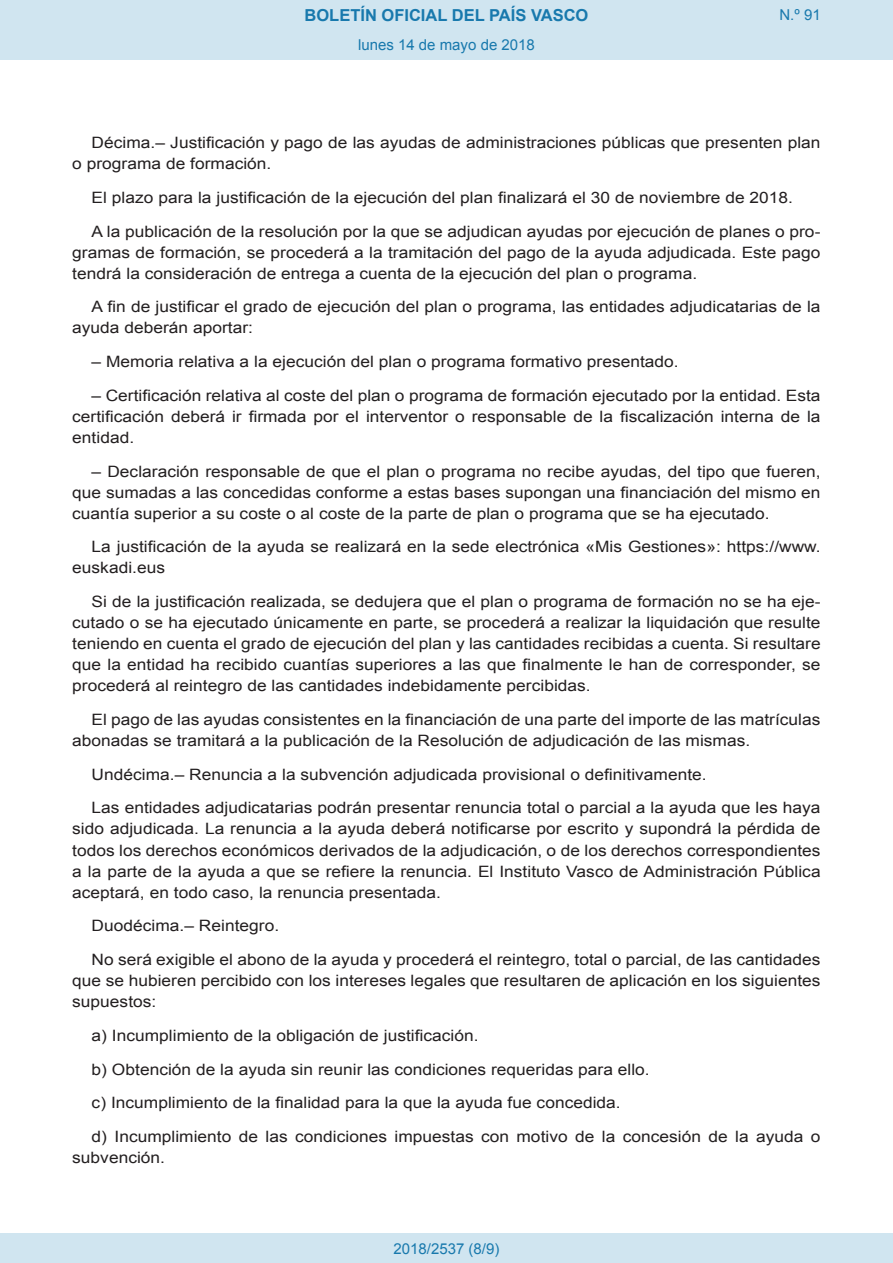
<style>
.page{position:relative;width:893px;height:1263px;background:#fff}
.page>*{position:absolute;margin:0;border:0;box-sizing:border-box;transform-origin:0 0}
.t1{font:700 16.5px "Arial";color:#1879ad}
.BOPVDetalle{font:15.6px/21px "Arial";color:#231f20;text-align:justify;scale:1.11 1}
.Paginacion_Centro{font:15px "Arial";color:#1879ad}
</style>
<div class="page">
<div style="left:0;top:0;width:893px;height:60px;background:#d0e5f0"></div>
<div style="left:0;top:1233px;width:893px;height:30px;background:#d0e5f0"></div>
<p class="t1" style="left:305px;top:4px;width:285px">BOLETÍN OFICIAL DEL PAÍS VASCO</p>
<p class="Paginacion_Centro" style="left:358px;top:35px;width:178px">lunes 14 de mayo de 2018</p>
<p class="Paginacion_Centro" style="left:779px;top:5px;width:43px">N.º 91</p>
<p class="BOPVDetalle" style="left:72px;top:132px;width:676px;text-indent:19px">Décima.– Justificación y pago de las ayudas de administraciones públicas que presenten plan o programa de formación.</p>
<p class="BOPVDetalle" style="left:92px;top:187px;width:633px">El plazo para la justificación de la ejecución del plan finalizará el 30 de noviembre de 2018.</p>
<p class="BOPVDetalle" style="left:72px;top:221px;width:676px;text-indent:19px">A la publicación de la resolución por la que se adjudican ayudas por ejecución de planes o pro&shy;gramas de formación, se procederá a la tramitación del pago de la ayuda adjudicada. Este pago tendrá la consideración de entrega a cuenta de la ejecución del plan o programa.</p>
<p class="BOPVDetalle" style="left:72px;top:297px;width:676px;text-indent:19px">A fin de justificar el grado de ejecución del plan o programa, las entidades adjudicatarias de la ayuda deberán aportar:</p>
<p class="BOPVDetalle" style="left:92px;top:351px;width:530px">– Memoria relativa a la ejecución del plan o programa formativo presentado.</p>
<p class="BOPVDetalle" style="left:72px;top:385px;width:676px;text-indent:19px">– Certificación relativa al coste del plan o programa de formación ejecutado por la entidad. Esta certificación deberá ir firmada por el interventor o responsable de la fiscalización interna de la entidad.</p>
<p class="BOPVDetalle" style="left:72px;top:461px;width:676px;text-indent:19px">– Declaración responsable de que el plan o programa no recibe ayudas, del tipo que fueren, que sumadas a las concedidas conforme a estas bases supongan una financiación del mismo en cuantía superior a su coste o al coste de la parte de plan o programa que se ha ejecutado.</p>
<p class="BOPVDetalle" style="left:72px;top:537px;width:676px;text-indent:19px">La justificación de la ayuda se realizará en la sede electrónica «Mis Gestiones»: https://www. euskadi.eus</p>
<p class="BOPVDetalle" style="left:72px;top:591px;width:676px;text-indent:19px">Si de la justificación realizada, se dedujera que el plan o programa de formación no se ha eje&shy;cutado o se ha ejecutado únicamente en parte, se procederá a realizar la liquidación que resulte teniendo en cuenta el grado de ejecución del plan y las cantidades recibidas a cuenta. Si resultare que la entidad ha recibido cuantías superiores a las que finalmente le han de corresponder, se procederá al reintegro de las cantidades indebidamente percibidas.</p>
<p class="BOPVDetalle" style="left:72px;top:709px;width:676px;text-indent:19px">El pago de las ayudas consistentes en la financiación de una parte del importe de las matrículas abonadas se tramitará a la publicación de la Resolución de adjudicación de las mismas.</p>
<p class="BOPVDetalle" style="left:92px;top:764px;width:556px">Undécima.– Renuncia a la subvención adjudicada provisional o definitivamente.</p>
<p class="BOPVDetalle" style="left:72px;top:798px;width:676px;text-indent:19px">Las entidades adjudicatarias podrán presentar renuncia total o parcial a la ayuda que les haya sido adjudicada. La renuncia a la ayuda deberá notificarse por escrito y supondrá la pérdida de todos los derechos económicos derivados de la adjudicación, o de los derechos correspondientes a la parte de la ayuda a que se refiere la renuncia. El Instituto Vasco de Administración Pública aceptará, en todo caso, la renuncia presentada.</p>
<p class="BOPVDetalle" style="left:92px;top:915px;width:170px">Duodécima.– Reintegro.</p>
<p class="BOPVDetalle" style="left:72px;top:949px;width:676px;text-indent:19px">No será exigible el abono de la ayuda y procederá el reintegro, total o parcial, de las cantidades que se hubieren percibido con los intereses legales que resultaren de aplicación en los siguientes supuestos:</p>
<p class="BOPVDetalle" style="left:92px;top:1025px;width:350px">a) Incumplimiento de la obligación de justificación.</p>
<p class="BOPVDetalle" style="left:92px;top:1059px;width:504px">b) Obtención de la ayuda sin reunir las condiciones requeridas para ello.</p>
<p class="BOPVDetalle" style="left:92px;top:1092px;width:478px">c) Incumplimiento de la finalidad para la que la ayuda fue concedida.</p>
<p class="BOPVDetalle" style="left:72px;top:1126px;width:676px;text-indent:19px">d) Incumplimiento de las condiciones impuestas con motivo de la concesión de la ayuda o subvención.</p>
<p class="Paginacion_Centro" style="left:393px;top:1238px;width:107px">2018/2537 (8/9)</p>
</div>
